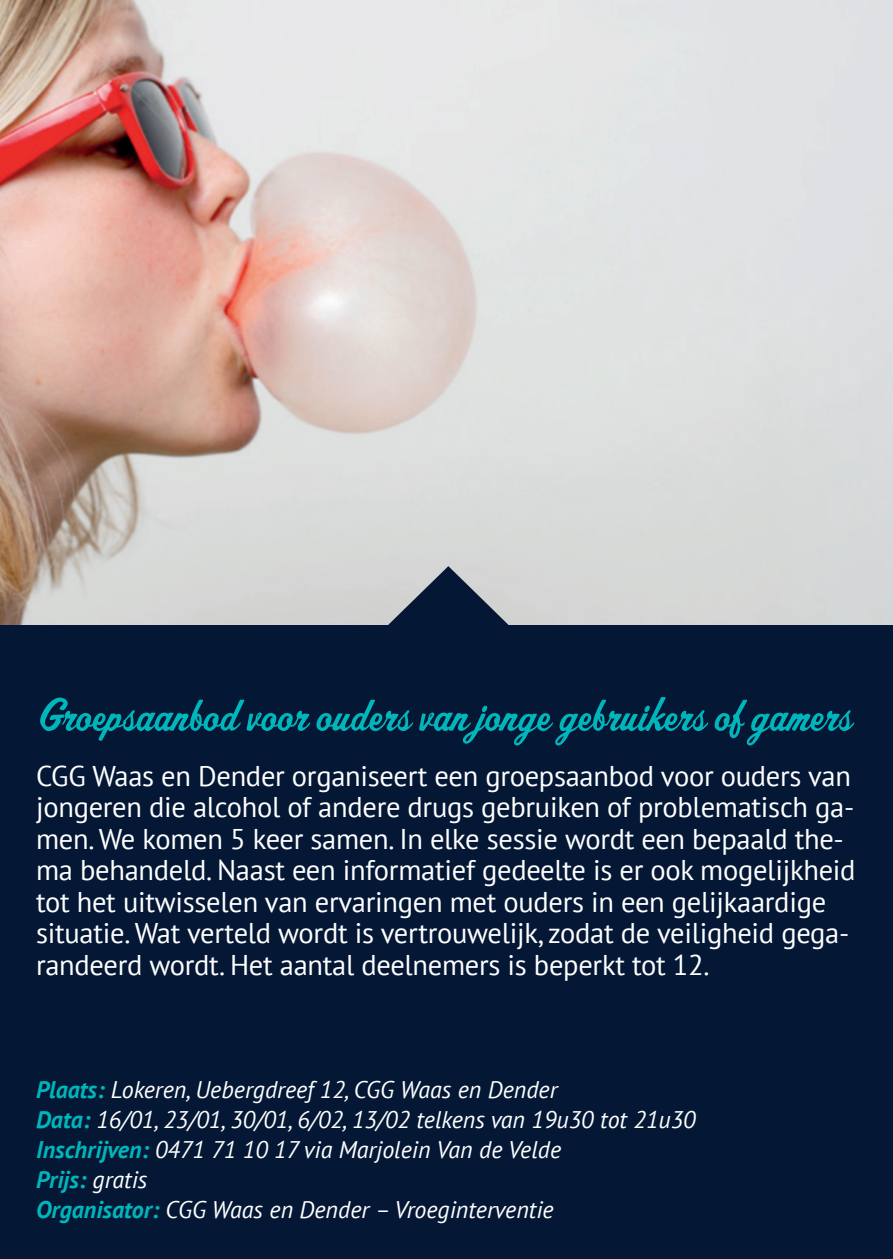
<style>
.page{position:relative;width:893px;height:1259px;background:#fff}
.page>*{position:absolute;margin:0;border:0;box-sizing:border-box;transform-origin:0 0}
.t1{font:51px "Aktuelle";color:#00b6bb}
.t2{font:28.5px/31.5px "PT Sans";letter-spacing:-.01em;color:#fff}
.t3{font:italic 24px/30px "PT Sans";color:#fff}
.s1{font-weight:700;color:#00b6bb}
</style>
<div class="page">
<img style="left:0;top:0;width:893px;height:626px">
<div style="left:0;top:626px;width:893px;height:633px;background:#041836"></div>
<svg style="left:367px;top:566px;width:162px;height:60px;background:#848c96"></svg>
<h1 class="t1" style="left:36px;top:686px;width:817px">Groepsaanbod voor ouders van jonge gebruikers of gamers</h1>
<p class="t2" style="left:36px;top:759px;width:821px">CGG Waas en Dender organiseert een groepsaanbod voor ouders van jongeren die alcohol of andere drugs gebruiken of problematisch ga&shy;men. We komen 5 keer samen. In elke sessie wordt een bepaald the&shy;ma behandeld. Naast een informatief gedeelte is er ook mogelijkheid tot het uitwisselen van ervaringen met ouders in een gelijkaardige situatie. Wat verteld wordt is vertrouwelijk, zodat de veiligheid gega&shy;randeerd wordt. Het aantal deelnemers is beperkt tot 12.</p>
<p class="t3" style="left:36px;top:1074px;width:661px"><span class="s1">Plaats:</span> Lokeren, Uebergdreef 12, CGG Waas en Dender<br><span class="s1">Data:</span> 16/01, 23/01, 30/01, 6/02, 13/02 telkens van 19u30 tot 21u30<br><span class="s1">Inschrijven:</span> 0471 71 10 17 via Marjolein Van de Velde<br><span class="s1">Prijs:</span> gratis<br><span class="s1">Organisator:</span> CGG Waas en Dender – Vroeginterventie</p>
</div>
